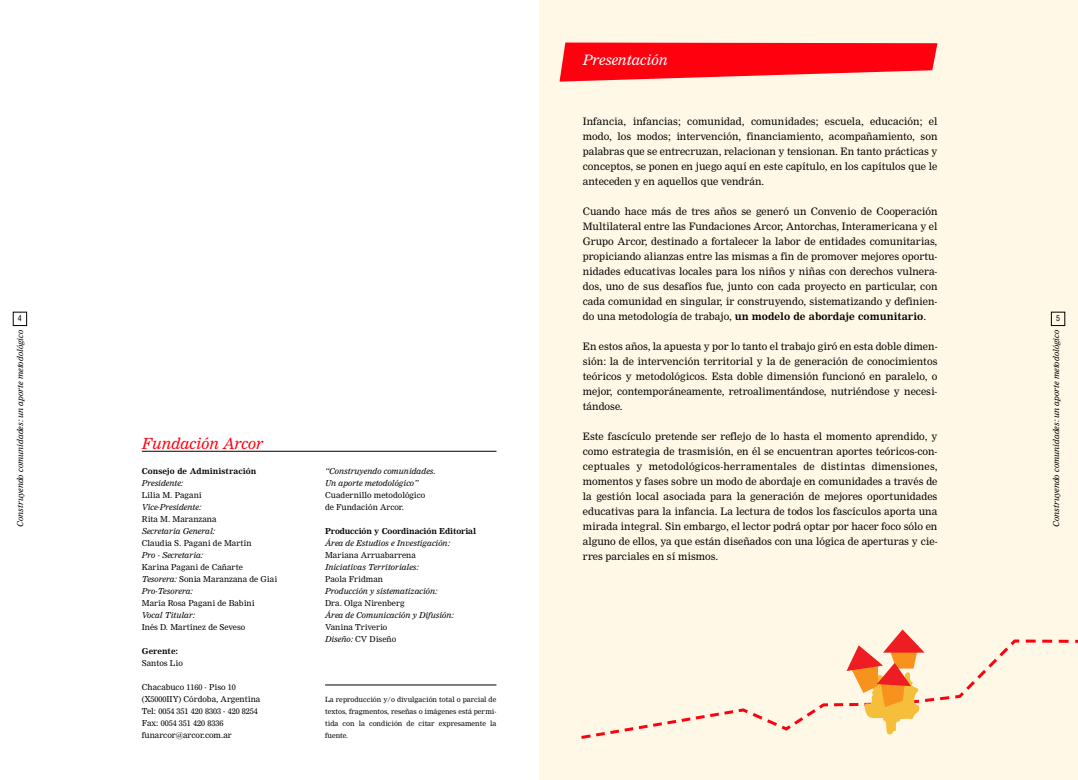
<style>
.page{position:relative;width:1078px;height:780px;background:#fff}
.page>*{position:absolute;margin:0;border:0;box-sizing:border-box;transform-origin:0 0}
.t1{font:italic 15px "Nimrod";color:#ff000f}
.t2{font:italic 14px "Nimrod";color:#fff}
.t3{font:10px/15px "Nimrod";color:#000;text-align:justify}
.t4{font:italic 8px/12px "Nimrod";color:#000}
.t5{font:8px/12px "Nimrod";color:#000}
.t6{font:condensed 8px "Helvetica";color:#000}
.t7{font:7px/12px "Nimrod";color:#000;text-align:justify}
.s1{font-weight:700}
.s2{font-style:italic}
.s3{font-style:normal}
.s4{font-weight:700;font-style:normal}
</style>
<div class="page">
<div style="left:539px;top:0;width:538px;height:780px;background:#fff8e6"></div>
<div style="left:1050px;top:312px;width:14px;height:14px;border:1px solid #000"></div>
<div style="left:13px;top:312px;width:14px;height:14px;border:1px solid #000"></div>
<hr style="left:142px;top:451px;width:354px;height:1px;background:#000">
<hr style="left:325px;top:684px;width:171px;height:1px;background:#000">
<svg style="left:559px;top:43px;width:378px;height:39px"></svg>
<svg style="left:587px;top:629px;width:490px;height:109px"></svg>
<h1 class="t2" style="left:582px;top:54px;width:86px">Presentación</h1>
<p class="t3" style="left:582px;top:114px;width:356px">Infancia, infancias; comunidad, comunidades; escuela, educación; el modo, los modos; intervención, financiamiento, acompañamiento, son palabras que se entrecruzan, relacionan y tensionan. En tanto prácticas y conceptos, se ponen en juego aquí en este capítulo, en los capítulos que le anteceden y en aquellos que vendrán.</p>
<p class="t3" style="left:582px;top:204px;width:356px">Cuando hace más de tres años se generó un Convenio de Cooperación Multilateral entre las Fundaciones Arcor, Antorchas, Interamericana y el Grupo Arcor, destinado a fortalecer la labor de entidades comunitarias, propiciando alianzas entre las mismas a fin de promover mejores oportu&shy;nidades educativas locales para los niños y niñas con derechos vulnera&shy;dos, uno de sus desafíos fue, junto con cada proyecto en particular, con cada comunidad en singular, ir construyendo, sistematizando y definien&shy;do una metodología de trabajo, <span class="s1">un modelo de abordaje comunitario</span>.</p>
<p class="t3" style="left:582px;top:339px;width:356px">En estos años, la apuesta y por lo tanto el trabajo giró en esta doble dimen&shy;sión: la de intervención territorial y la de generación de conocimientos teóricos y metodológicos. Esta doble dimensión funcionó en paralelo, o mejor, contemporáneamente, retroalimentándose, nutriéndose y necesi&shy;tándose.</p>
<p class="t3" style="left:582px;top:429px;width:356px">Este fascículo pretende ser reflejo de lo hasta el momento aprendido, y como estrategia de trasmisión, en él se encuentran aportes teóricos-con&shy;ceptuales y metodológicos-herramentales de distintas dimensiones, momentos y fases sobre un modo de abordaje en comunidades a través de la gestión local asociada para la generación de mejores oportunidades educativas para la infancia. La lectura de todos los fascículos aporta una mirada integral. Sin embargo, el lector podrá optar por hacer foco sólo en alguno de ellos, ya que están diseñados con una lógica de aperturas y cie&shy;rres parciales en sí mismos.</p>
<p class="t6" style="left:18px;top:313px;width:5px">4</p>
<p class="t6" style="left:1055px;top:313px;width:5px">5</p>
<p class="t4" style="left:15px;top:526px;width:198px;rotate:-90deg">Construyendo comunidades: un aporte metodológico</p>
<p class="t4" style="left:1050px;top:526px;width:198px;rotate:-90deg">Construyendo comunidades: un aporte metodológico</p>
<h1 class="t1" style="left:142px;top:437px;width:123px">Fundación Arcor</h1>
<p class="t5" style="left:142px;top:465px;width:116px"><span class="s1">Consejo de Administración<br></span><span class="s2">Presidente:<br></span>Lilia M. Pagani<br><span class="s2">Vice-Presidente:<br></span>Rita M. Maranzana</p>
<p class="t5" style="left:142px;top:525px;width:111px"><span class="s2">Secretaria General:<br></span>Claudia S. Pagani de Martín<br><span class="s2">Pro - Secretaria:<br></span>Karina Pagani de Cañarte</p>
<p class="t5" style="left:142px;top:573px;width:137px"><span class="s2">Tesorera:</span> Sonia Maranzana de Giai<br><span class="s2">Pro-Tesorera:<br></span>María Rosa Pagani de Babini<br><span class="s2">Vocal Titular:<br></span>Inés D. Martínez de Seveso</p>
<p class="t5" style="left:142px;top:645px;width:42px"><span class="s1">Gerente:<br></span>Santos Lio</p>
<p class="t5" style="left:142px;top:681px;width:120px">Chacabuco 1160 - Piso 10 (X5000IIY) Córdoba, Argentina<br>Tel: 0054 351 420 8303 - 420 8254<br>Fax: 0054 351 420 8336 funarcor@arcor.com.ar</p>
<p class="t4" style="left:325px;top:465px;width:112px">“Construyendo comunidades.<br>Un aporte metodológico”<br><span class="s3">Cuadernillo metodológico de Fundación Arcor.</span></p>
<p class="t4" style="left:325px;top:525px;width:152px"><span class="s4">Producción y Coordinación Editorial<br></span>Área de Estudios e Investigación:<br><span class="s3">Mariana Arruabarrena<br></span>Iniciativas Territoriales:<br><span class="s3">Paola Fridman<br></span>Producción y sistematización:<br><span class="s3">Dra. Olga Nirenberg<br></span>Área de Comunicación y Difusión:<br><span class="s3">Vanina Triverio<br></span>Diseño: <span class="s3">CV Diseño</span></p>
<h3 class="t7" style="left:325px;top:694px;width:173px">La reproducción y/o divulgación total o parcial de textos, fragmentos, reseñas o imágenes está permi&shy;tida con la condición de citar expresamente la fuente.</h3>
</div>
